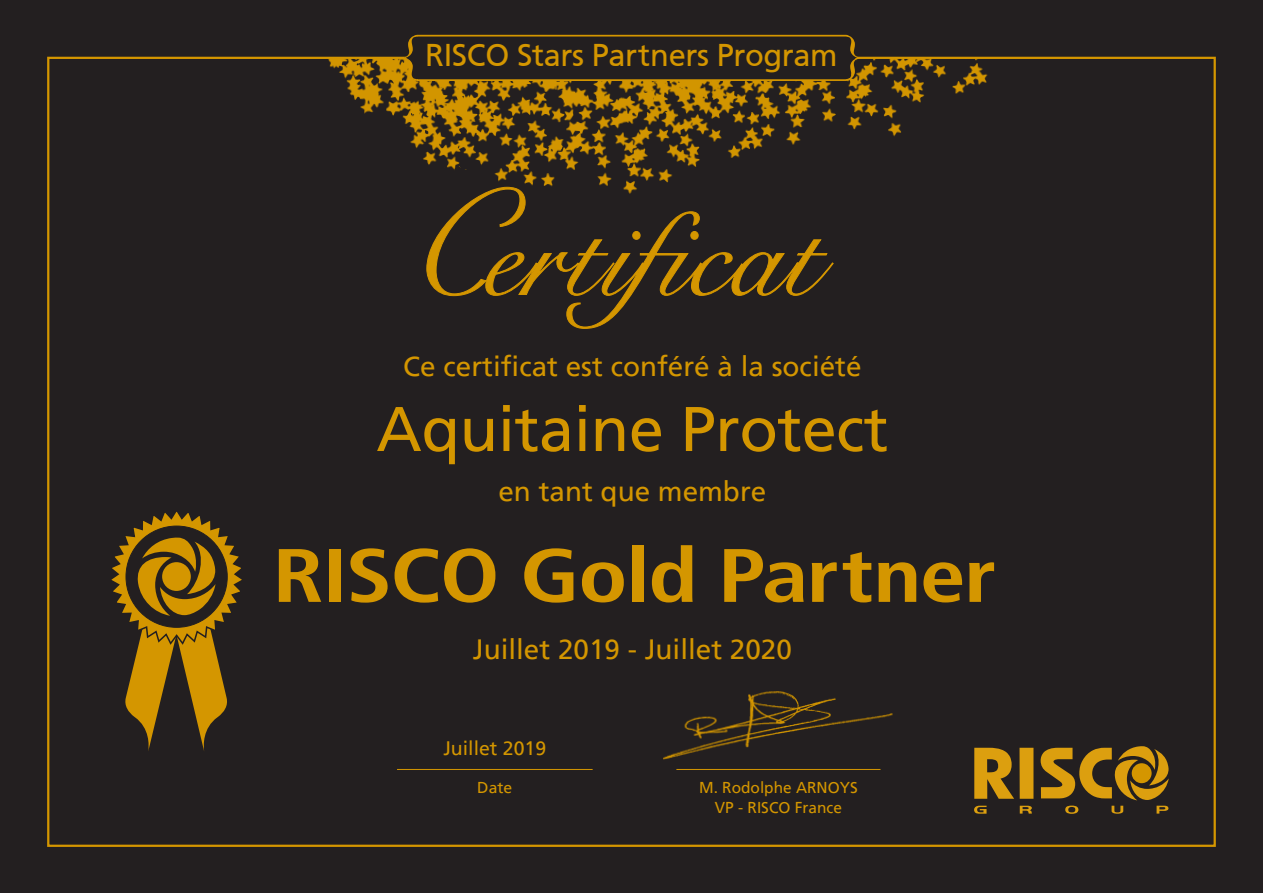
<style>
.page{position:relative;width:1263px;height:893px;background:#231f20}
.page>*{position:absolute;margin:0;border:0;box-sizing:border-box;transform-origin:0 0}
.t1{font:700 condensed 75.6px "Frutiger LT";letter-spacing:-.02em;color:#d49600;scale:1.22 1}
.t2{font:63px "Frutiger LT";letter-spacing:-.005em;color:#d49600}
.t3{font:31.5px "Frutiger CE";letter-spacing:-.015em;color:#d49600}
.t4{font:27.9px "Frutiger LT";color:#d49600}
.t5{font:19.5px "Frutiger LT";color:#d49600}
.t6{font:15.75px "Frutiger LT";color:#d49600}
</style>
<div class="page">
<img style="left:328px;top:60px;width:660px;height:205px">
<hr style="left:397px;top:769px;width:196px;height:1px;background:#d49600">
<hr style="left:676px;top:769px;width:204px;height:1px;background:#d49600">
<div style="left:1019px;top:748px;width:14px;height:51px;background:#dc9f0f"></div>
<svg style="left:1040px;top:746px;width:129px;height:54px"></svg>
<svg style="left:974px;top:748px;width:40px;height:51px"></svg>
<svg style="left:1020px;top:806px;width:12px;height:8px"></svg>
<svg style="left:1156px;top:806px;width:12px;height:8px"></svg>
<svg style="left:1111px;top:806px;width:12px;height:8px"></svg>
<svg style="left:1065px;top:806px;width:13px;height:8px"></svg>
<svg style="left:974px;top:806px;width:12px;height:8px"></svg>
<svg style="left:404px;top:34px;width:455px;height:47px"></svg>
<svg style="left:426px;top:187px;width:407px;height:142px"></svg>
<img style="left:663px;top:691px;width:230px;height:69px">
<svg style="left:111px;top:511px;width:131px;height:240px"></svg>
<p class="t3" style="left:425px;top:37px;width:414px">RISCO Stars Partners Program</p>
<p class="t4" style="left:403px;top:350px;width:460px">Ce certificat est conféré laà société</p>
<p class="t2" style="left:376px;top:392px;width:514px">Aquitaine Protect</p>
<p class="t4" style="left:498px;top:475px;width:269px">en tant que membre</p>
<p class="t1" style="left:273px;top:531px;width:595px">RISCO Gold Partner</p>
<p class="t4" style="left:473px;top:633px;width:321px">Juillet 2019 - Juillet 2020</p>
<p class="t5" style="left:443px;top:736px;width:104px">Juillet 2019</p>
<p class="t6" style="left:477px;top:778px;width:37px">Date</p>
<p class="t6" style="left:699px;top:778px;width:160px">M. Rodolphe ARNOYS</p>
<p class="t6" style="left:715px;top:798px;width:128px">VP - RISCO France</p>
</div>
